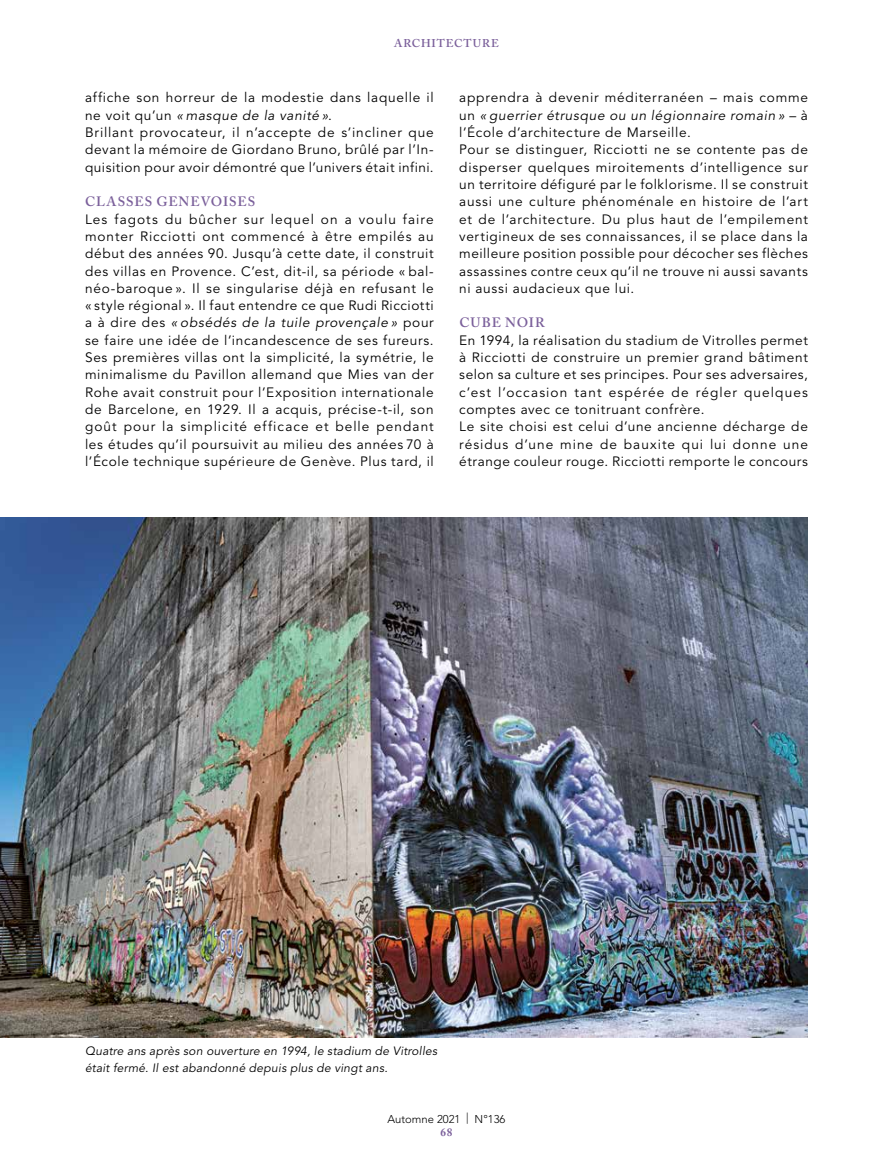
<style>
.page{position:relative;width:893px;height:1170px;background:#fff}
.page>*{position:absolute;margin:0;border:0;box-sizing:border-box;transform-origin:0 0}
.t1{font:13.5px/17.2px "Avenir LT Std";letter-spacing:.05em;color:#000}
.t2{font:600 13.5px "Adobe Caslon Pro";letter-spacing:.07em;color:#7b609b}
.t3{font:italic 12px/17.2px "Avenir LT Std";letter-spacing:.02em;color:#000}
.t4{font:300 11.25px "Avenir LT Std";color:#000}
.t5{font:600 11.25px "Adobe Caslon Pro";letter-spacing:.08em;color:#7b609b}
.t6{font:700 11.25px "Adobe Caslon Pro";color:#7b609b}
.s1{font-style:italic}
</style>
<div class="page">
<img style="left:0;top:518px;width:808px;height:519px">
<p class="t5" style="left:394px;top:36px;width:106px">ARCHITECTURE</p>
<p class="t1" style="left:85px;top:89px;width:350px">affiche son horreur de la modestie dans laquelle il ne voit qu’un <span class="s1">« masque de la vanité »</span>.<br>Brillant provocateur, il n’accepte de s’incliner que devant la mémoire de Giordano Bruno, brûlé par l’In&shy;quisition pour avoir démontré que l’univers était infini.</p>
<p class="t2" style="left:85px;top:194px;width:172px">CLASSES GENEVOISES</p>
<p class="t1" style="left:85px;top:211px;width:350px;text-align:justify">Les fagots du bûcher sur lequel on a voulu faire monter Ricciotti ont commencé à être empilés au début des années 90. Jusqu’à cette date, il construit des villas en Provence. C’est, dit-il, sa période « bal&shy;néo-baroque ». Il se singularise déjà en refusant le « style régional ». Il faut entendre ce que Rudi Ricciotti a à dire des <span class="s1">« obsédés de la tuile provençale »</span> pour se faire une idée de l’incandescence de ses fureurs.<br>Ses premières villas ont la simplicité, la symétrie, le minimalisme du Pavillon allemand que Mies van der Rohe avait construit pour l’Exposition internationale de Barcelone, en 1929. Il a acquis, précise-t-il, son goût pour la simplicité efficace et belle pendant les études qu’il poursuivit au milieu des années 70 à l’École technique supérieure de Genève. Plus tard, il</p>
<p class="t1" style="left:459px;top:89px;width:350px">apprendra à devenir méditerranéen – mais comme un <span class="s1">« guerrier étrusque ou un légionnaire romain »</span> – à l’École d’architecture de Marseille.<br>Pour se distinguer, Ricciotti ne se contente pas de disperser quelques miroitements d’intelligence sur un territoire défiguré par le folklorisme. Il se construit aussi une culture phénoménale en histoire de l’art et de l’architecture. Du plus haut de l’empilement vertigineux de ses connaissances, il se place dans la meilleure position possible pour décocher ses flèches assassines contre ceux qu’il ne trouve ni aussi savants ni aussi audacieux que lui.</p>
<p class="t2" style="left:459px;top:315px;width:87px">CUBE NOIR</p>
<p class="t1" style="left:459px;top:332px;width:350px">En 1994, la réalisation du stadium de Vitrolles permet à Ricciotti de construire un premier grand bâtiment selon sa culture et ses principes. Pour ses adversaires, c’est l’occasion tant espérée de régler quelques comptes avec ce tonitruant confrère.<br>Le site choisi est celui d’une ancienne décharge de résidus d’une mine de bauxite qui lui donne une étrange couleur rouge. Ricciotti remporte le concours</p>
<p class="t3" style="left:85px;top:1042px;width:354px">Quatre ans après son ouverture en 1994, le stadium de Vitrolles était fermé. Il est abandonné depuis plus de vingt ans.</p>
<p class="t4" style="left:388px;top:1111px;width:119px">Automne 2021 | N°136</p>
<p class="t6" style="left:441px;top:1125px;width:13px">68</p>
</div>
